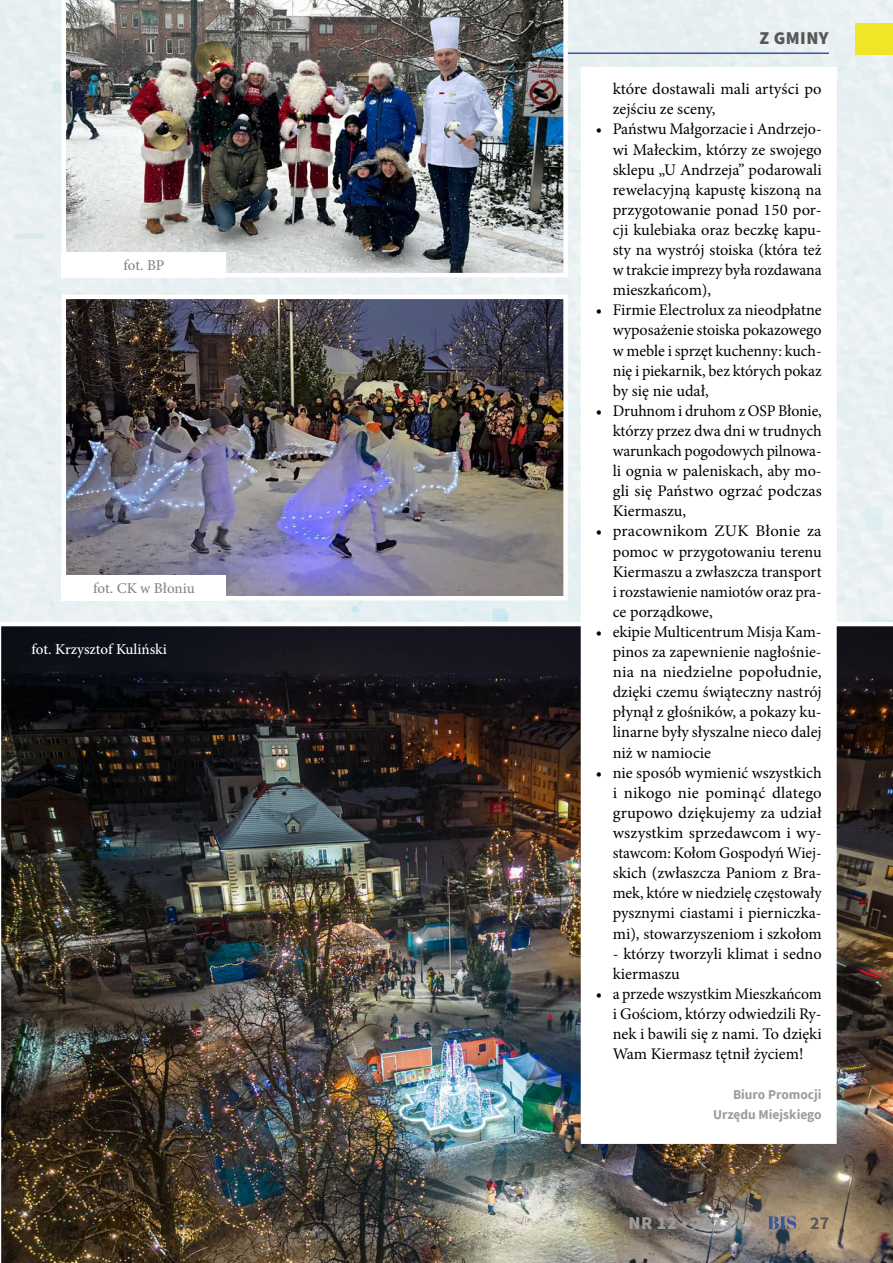
<style>
.page{position:relative;width:893px;height:1263px;background:#fff}
.page>*{position:absolute;margin:0;border:0;box-sizing:border-box;transform-origin:0 0}
.t1{font:900 18px "Source Sans Pro";letter-spacing:.025em;color:#9d9d9c}
.t2{font:900 18px "Source Sans Pro";letter-spacing:.025em;color:#575756}
.t3{font:700 18px "Source Sans Pro";color:#575756}
.t4{font:16.2px/20.1px "Minion Pro";color:#000;text-align:justify}
.t5{font:500 15px "Minion Pro";color:#fff}
.t6{font:500 15px "Minion Pro";letter-spacing:-.01em;color:#878787}
.t7{font:700 13.5px/20.1px "Source Sans Pro";color:#9d9d9c;text-align:right}
</style>
<div class="page">
<img style="left:0;top:0;width:893px;height:622px">
<img style="left:1px;top:626px;width:892px;height:637px">
<div style="left:588px;top:74px;width:241px;height:1062px;background:#fff"></div>
<svg style="left:768px;top:1216px;width:28px;height:13px"></svg>
<hr style="left:64px;top:53px;width:765px;height:1px;background:#3b57a0">
<div style="left:855px;top:24px;width:38px;height:31px;background:#f0e527"></div>
<img style="left:62px;top:0;width:506px;height:277px">
<img style="left:67px;top:300px;width:496px;height:295px">
<div style="left:62px;top:295px;width:506px;height:305px;border:4px solid #fff"></div>
<div style="left:62px;top:252px;width:164px;height:25px;background:#fff"></div>
<div style="left:62px;top:575px;width:164px;height:25px;background:#fff"></div>
<p class="t6" style="left:123px;top:255px;width:42px">fot. BP</p>
<p class="t6" style="left:93px;top:578px;width:103px">fot. CK w Błoniu</p>
<p class="t5" style="left:32px;top:639px;width:137px">fot. Krzysztof Kuliński</p>
<p class="t2" style="left:759px;top:26px;width:71px">Z GMINY</p>
<p class="t4" style="left:613px;top:79px;width:210px">które dostawali mali artyści po zejściu ze sceny,</p>
<p class="t4" style="left:613px;top:119px;width:210px;text-indent:-17px">• Państwu Małgorzacie i Andrzejo&shy;wi Małeckim, którzy ze swojego sklepu „U Andrzeja” podarowali rewelacyjną kapustę kiszoną na przygotowanie ponad 150 por&shy;cji kulebiaka oraz beczkę kapu&shy;sty na wystrój stoiska (która też w trakcie imprezy była rozdawana mieszkańcom),</p>
<p class="t4" style="left:613px;top:300px;width:210px;text-indent:-17px">• Firmie Electrolux za nieodpłatne wyposażenie stoiska pokazowego w meble i sprzęt kuchenny: kuch&shy;nię i piekarnik, bez których pokaz by się nie udał,</p>
<p class="t4" style="left:613px;top:401px;width:211px;text-indent:-17px">• Druhnom i druhom z OSP Błonie, którzy przez dwa dni w trudnych warunkach pogodowych pilnowa&shy;li ognia w paleniskach, aby mo&shy;gli się Państwo ogrzać podczas Kiermaszu,</p>
<p class="t4" style="left:613px;top:521px;width:210px;text-indent:-17px">• pracownikom ZUK Błonie za pomoc w przygotowaniu terenu Kiermaszu a zwłaszcza transport i rozstawienie namiotów oraz pra&shy;ce porządkowe,</p>
<p class="t4" style="left:613px;top:622px;width:210px;text-indent:-17px">• ekipie Multicentrum Misja Kam&shy;pinos za zapewnienie nagłośnie&shy;nia na niedzielne popołudnie, dzięki czemu świąteczny nastrój płynął z głośników, a pokazy ku&shy;linarne były słyszalne nieco dalej niż w namiocie</p>
<p class="t4" style="left:613px;top:762px;width:211px;text-indent:-17px">• nie sposób wymienić wszystkich i nikogo nie pominąć dlatego grupowo dziękujemy za udział wszystkim sprzedawcom i wy&shy;stawcom: Kołom Gospodyń Wiej&shy;skich (zwłaszcza Paniom z Bra&shy;mek, które w niedzielę częstowały pysznymi ciastami i pierniczka&shy;mi), stowarzyszeniom i szkołom</p>
<p class="t4" style="left:613px;top:943px;width:210px">- którzy tworzyli klimat i sedno kiermaszu</p>
<p class="t4" style="left:613px;top:984px;width:210px;text-indent:-17px">• a przede wszystkim Mieszkańcom i Gościom, którzy odwiedzili Ry&shy;nek i bawili się z nami. To dzięki Wam Kiermasz tętnił życiem!</p>
<p class="t7" style="left:713px;top:1084px;width:110px">Biuro Promocji<br>Urzędu Miejskiego</p>
<p class="t1" style="left:628px;top:1211px;width:122px">NR 12 • 2023 r.</p>
<p class="t3" style="left:810px;top:1211px;width:21px">27</p>
</div>
